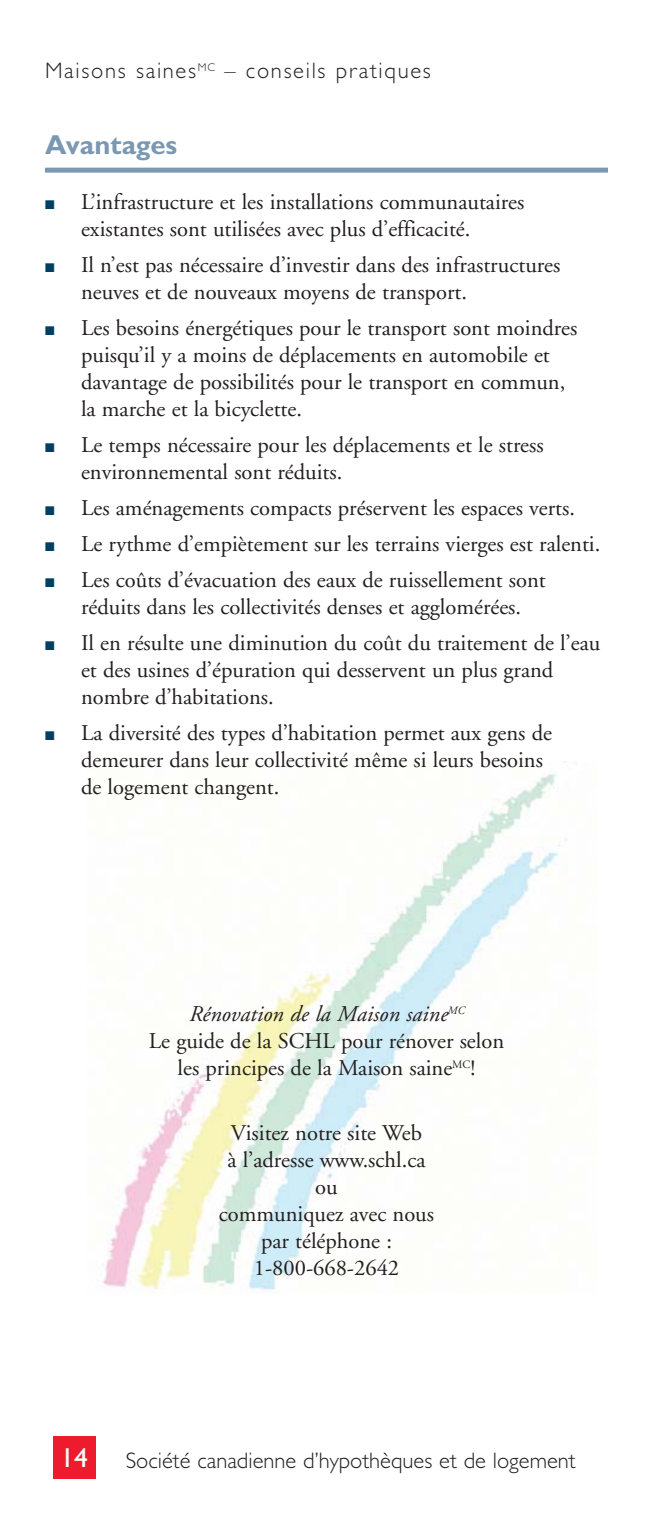
<style>
.page{position:relative;width:653px;height:1530px;background:#fff}
.page>*{position:absolute;margin:0;border:0;box-sizing:border-box;transform-origin:0 0}
.t1{font:700 27.5px "Gill Sans Std";color:#7b98b2}
.t2{font:27.5px "Gill Sans Std";color:#fff}
.t3{font:22.5px/27px "Adobe Garamond";color:#231f20}
.t4{font:300 22.5px "Gill Sans Std";color:#231f20}
.t5{font:300 22.5px "Gill Sans Std";letter-spacing:.075em;color:#231f20}
.s1{color:#003f62}
.s2{font-style:italic}
</style>
<div class="page">
<img style="left:102px;top:773px;width:466px;height:520px">
<div style="left:45px;top:168px;width:563px;height:5px;background:#7b98b2"></div>
<div style="left:53px;top:1437px;width:42px;height:42px;background:#ed1b2d"></div>
<p class="t5" style="left:45px;top:63px;width:387px">Maisons saines<sup>MC</sup> – conseils pratiques</p>
<p class="t1" style="left:45px;top:135px;width:134px">Avantages</p>
<p class="t3" style="left:81px;top:191px;width:444px;text-indent:-36px"><span class="s1">■</span> L’infrastructure et les installations communautaires existantes sont utilisées avec plus d’efficacité.</p>
<p class="t3" style="left:81px;top:254px;width:480px;text-indent:-36px"><span class="s1">■</span> Il n’est pas nécessaire d’investir dans des infrastructures neuves et de nouveaux moyens de transport.</p>
<p class="t3" style="left:81px;top:317px;width:497px;text-indent:-36px"><span class="s1">■</span> Les besoins énergétiques pour le transport sont moindres puisqu’il y a moins de déplacements en automobile et davantage de possibilités pour le transport en commun, la marche et la bicyclette.</p>
<p class="t3" style="left:81px;top:434px;width:464px;text-indent:-36px"><span class="s1">■</span> Le temps nécessaire pour les déplacements et le stress environnemental sont réduits.</p>
<p class="t3" style="left:45px;top:497px;width:531px"><span class="s1">■</span> Les aménagements compacts préservent les espaces verts.</p>
<p class="t3" style="left:45px;top:533px;width:556px"><span class="s1">■</span> Le rythme d’empiètement sur les terrains vierges est ralenti.</p>
<p class="t3" style="left:45px;top:569px;width:502px;text-align:center"><span class="s1">■</span> Les coûts d’évacuation des eaux de ruissellement sont réduits dans les collectivités denses et agglomérées.</p>
<p class="t3" style="left:81px;top:632px;width:520px;text-indent:-36px"><span class="s1">■</span> Il en résulte une diminution du coût du traitement de l’eau et des usines d’épuration qui desservent un plus grand nombre d’habitations.</p>
<p class="t3" style="left:81px;top:722px;width:472px;text-indent:-36px"><span class="s1">■</span> La diversité des types d’habitation permet aux gens de demeurer dans leur collectivité même si leurs besoins de logement changent.</p>
<p class="t3" style="left:149px;top:1003px;width:357px;text-align:center"><span class="s2">Rénovation de la Maison saine</span><sup>MC<br></sup>Le guide de la SCHL pour rénover selon les principes de la Maison saine<sup>MC</sup>!</p>
<p class="t3" style="left:219px;top:1121px;width:217px;text-align:center">Visitez notre site Web<br>à l’adresse www.schl.ca ou<br>communiquez avec nous par téléphone :<br>1-800-668-2642</p>
<p class="t2" style="left:60px;top:1441px;width:29px">14</p>
<p class="t4" style="left:126px;top:1453px;width:451px">Société canadienne d’hypothèques et de logement</p>
</div>
